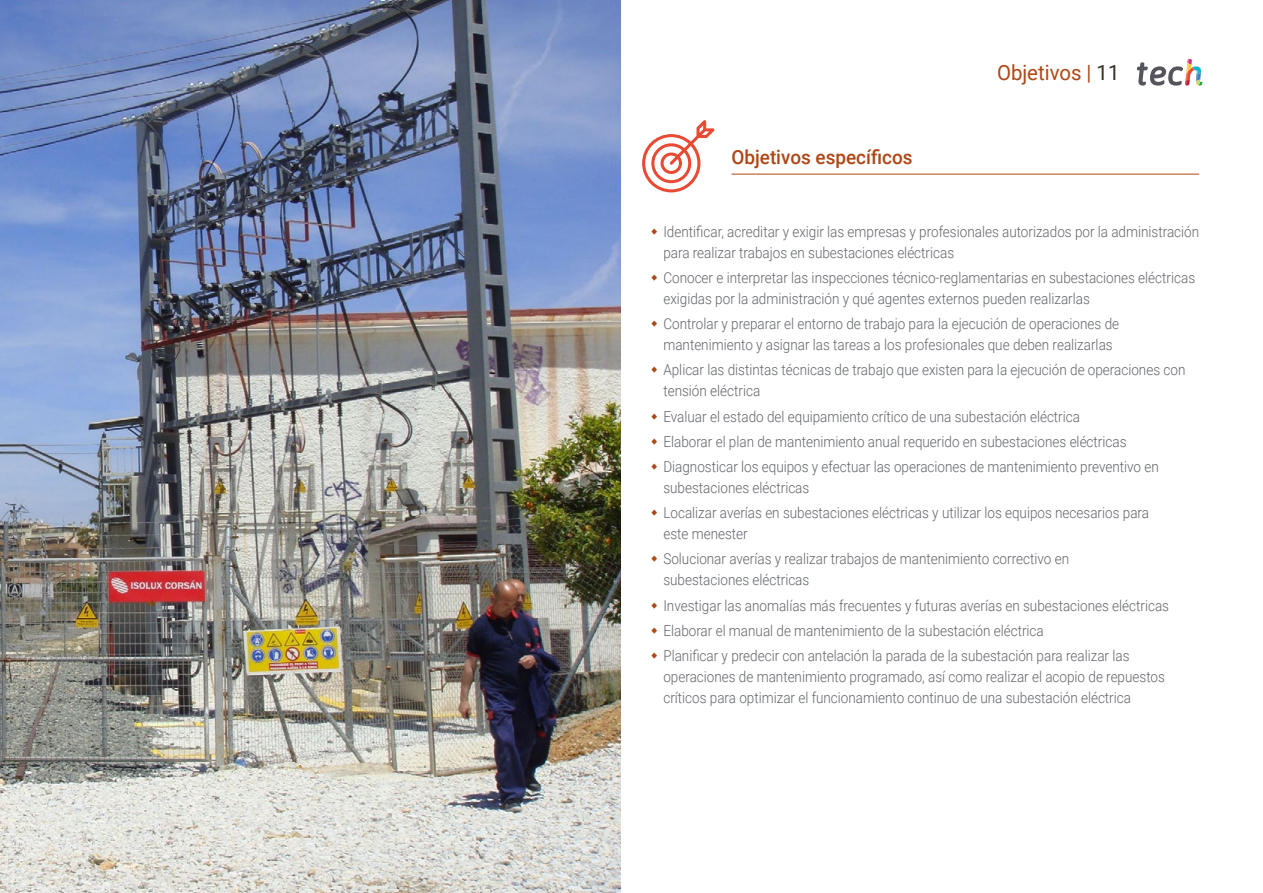
<style>
.page{position:relative;width:1263px;height:893px;background:#fff}
.page>*{position:absolute;margin:0;border:0;box-sizing:border-box;transform-origin:0 0}
.t1{font:21px "Roboto";color:#ae4615}
.t2{font:500 19.5px "Roboto";color:#ae4615}
.t3{font:300 15px/25.2px "Roboto";color:#61646a;scale:.9 1}
.s1{color:#312e20}
</style>
<div class="page">
<hr style="left:731px;top:174px;width:468px;height:1px;background:#ae4615">
<img style="left:0;top:0;width:621px;height:893px">
<svg style="left:1137px;top:59px;width:65px;height:27px"></svg>
<svg style="left:642px;top:120px;width:72px;height:72px"></svg>
<h2 class="t2" style="left:731px;top:144px;width:183px">Objetivos específicos</h2>
<h1 class="t1" style="left:997px;top:57px;width:124px">Objetivos | <span class="s1">11</span></h1>
<p class="t3" style="left:663px;top:220px;width:597px;line-height:21px">Identificar, acreditar y exigir las empresas y profesionales autorizados por la administración para realizar trabajos en subestaciones eléctricas</p>
<p class="t3" style="left:663px;top:266px;width:592px;line-height:21px">Conocer e interpretar las inspecciones técnico-reglamentarias en subestaciones eléctricas exigidas por la administración y qué agentes externos pueden realizarlas</p>
<p class="t3" style="left:663px;top:313px;width:508px;line-height:21px">Controlar y preparar el entorno de trabajo para la ejecución de operaciones de mantenimiento y asignar las tareas a los profesionales que deben realizarlas</p>
<p class="t3" style="left:663px;top:359px;width:581px;line-height:21px">Aplicar las distintas técnicas de trabajo que existen para la ejecución de operaciones con tensión eléctrica</p>
<p class="t3" style="left:663px;top:403px;width:552px">Evaluar el estado del equipamiento crítico de una subestación eléctrica<br>Elaborar el plan de mantenimiento anual requerido en subestaciones eléctricas<br>Diagnosticar los equipos y efectuar las operaciones de mantenimiento preventivo en</p>
<p class="t3" style="left:663px;top:474px;width:541px">subestaciones eléctricas<br>Localizar averías en subestaciones eléctricas y utilizar los equipos necesarios para</p>
<p class="t3" style="left:663px;top:521px;width:452px">este menester<br>Solucionar averías y realizar trabajos de mantenimiento correctivo en</p>
<p class="t3" style="left:663px;top:567px;width:563px">subestaciones eléctricas<br>Investigar las anomalías más frecuentes y futuras averías en subestaciones eléctricas Elaborar el manual de mantenimiento de la subestación eléctrica<br>Planificar y predecir con antelación la parada de la subestación para realizar las</p>
<p class="t3" style="left:663px;top:666px;width:559px;line-height:21px">operaciones de mantenimiento programado, así como realizar el acopio de repuestos críticos para optimizar el funcionamiento continuo de una subestación eléctrica</p>
</div>
